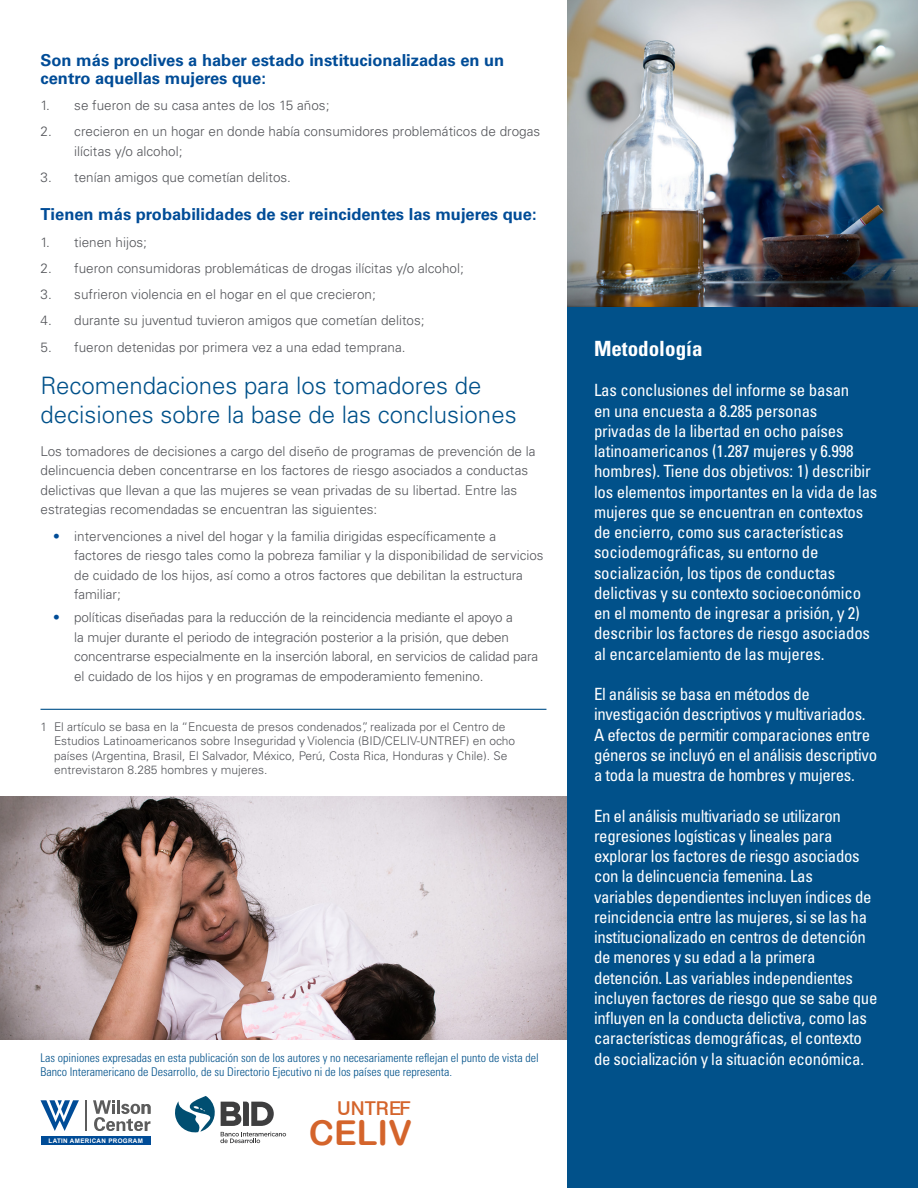
<style>
.page{position:relative;width:918px;height:1188px;background:#fff}
.page>*{position:absolute;margin:0;border:0;box-sizing:border-box;transform-origin:0 0}
.t1{font:34.2px "Arial Rounded MT Bold";color:#d4642b}
.subhead{font:300 24px/28.8px "Univers LT Std";color:#01518a}
.SIDEBAR_Head{font:700 condensed 21px "Univers LT Std";color:#fff}
.t2{font:500 19.05px "Swiss 721 BT";color:#d4642b}
.SIDEBAR_TEXT{font:condensed 16.8px/20.2px "Univers LT Std";letter-spacing:-.02em;color:#fff}
.Sub-Subhead{font:700 16.5px/18px "Univers LT Std";color:#004c97}
.Body{font:300 13.5px/19.5px "Univers LT Std";color:#54555a}
.Endnotes{font:300 12px/14.4px "Univers LT Std";color:#54555a}
.t3{font:300 condensed 12px/14.4px "Univers LT Std";color:#01518a}
.t4{font:700 6.3px "Arial";letter-spacing:.05em;color:#fff}
.s1{font-weight:700;color:#004c97}
</style>
<div class="page">
<img style="left:0;top:796px;width:567px;height:244px">
<div style="left:567px;top:293px;width:351px;height:895px;background:#01518a"></div>
<hr style="left:40px;top:709px;width:506px;height:1px;background:#01518a">
<img style="left:567px;top:0;width:351px;height:307px">
<svg style="left:175px;top:1096px;width:111px;height:47px"></svg>
<hr style="left:85px;top:1101px;width:1px;height:30px;background:#5c5c5c">
<svg style="left:93px;top:1101px;width:58px;height:30px"></svg>
<svg style="left:41px;top:1101px;width:38px;height:30px"></svg>
<div style="left:41px;top:1136px;width:110px;height:9px;background:#004c97"></div>
<p class="Sub-Subhead" style="left:40px;top:51px;width:465px">Son más proclives a haber estado institucionalizadas en un centro aquellas mujeres que:</p>
<p class="Body" style="left:40px;top:96px;width:290px">1. se fueron de su casa antes de los 15 años;</p>
<p class="Body" style="left:74px;top:122px;width:467px;text-indent:-34px">2. crecieron en un hogar en donde había consumidores problemáticos de drogas ilícitas y/o alcohol;</p>
<p class="Body" style="left:40px;top:168px;width:252px">3. tenían amigos que cometían delitos.</p>
<p class="Sub-Subhead" style="left:40px;top:206px;width:498px">Tienen más probabilidades de ser reincidentes las mujeres que:</p>
<p class="Body" style="left:40px;top:232px;width:108px">1. tienen hijos;</p>
<p class="Body" style="left:40px;top:258px;width:425px">2. fueron consumidoras problemáticas de drogas ilícitas y/o alcohol;</p>
<p class="Body" style="left:40px;top:285px;width:337px">3. sufrieron violencia en el hogar en el que crecieron;</p>
<p class="Body" style="left:40px;top:311px;width:386px">4. durante su juventud tuvieron amigos que cometían delitos;</p>
<p class="Body" style="left:40px;top:337px;width:367px">5. fueron detenidas por primera vez a una edad temprana.</p>
<p class="subhead" style="left:40px;top:371px;width:478px">Recomendaciones para los tomadores de decisiones sobre la base de las conclusiones</p>
<p class="Body" style="left:40px;top:441px;width:497px">Los tomadores de decisiones a cargo del diseño de programas de prevención de la delincuencia deben concentrarse en los factores de riesgo asociados a conductas delictivas que llevan a que las mujeres se vean privadas de su libertad. Entre las estrategias recomendadas se encuentran las siguientes:</p>
<p class="Body" style="left:74px;top:526px;width:471px;text-indent:-20px"><span class="s1">•</span> intervenciones a nivel del hogar y la familia dirigidas específicamente a factores de riesgo tales como la pobreza familiar y la disponibilidad de servicios de cuidado de los hijos, así como a otros factores que debilitan la estructura familiar;</p>
<p class="Body" style="left:74px;top:608px;width:466px;text-indent:-20px"><span class="s1">•</span> políticas diseñadas para la reducción de la reincidencia mediante el apoyo a<br>la mujer durante el periodo de integración posterior a la prisión, que deben concentrarse especialmente en la inserción laboral, en servicios de calidad para el cuidado de los hijos y en programas de empoderamiento femenino.</p>
<p class="Endnotes" style="left:54px;top:719px;width:463px;text-indent:-14px">1 El artículo se basa en la “Encuesta de presos condenados”, realizada por el Centro de Estudios Latinoamericanos sobre Inseguridad y Violencia (BID/CELIV-UNTREF) en ocho países (Argentina, Brasil, El Salvador, México, Perú, Costa Rica, Honduras y Chile). Se entrevistaron 8.285 hombres y mujeres.</p>
<p class="t3" style="left:40px;top:1050px;width:500px">Las opiniones expresadas en esta publicación son de los autores y no necesariamente reflejan el punto de vista del<br>Banco Interamericano de Desarrollo, de su Directorio Ejecutivo ni de los países que representa.</p>
<p class="t2" style="left:337px;top:1096px;width:75px">UNTREF</p>
<p class="t4" style="left:49px;top:1136px;width:96px">LATIN AMERICAN PROGRAM</p>
<h1 class="t1" style="left:309px;top:1113px;width:105px">CELIV</h1>
<p class="SIDEBAR_Head" style="left:594px;top:336px;width:110px">Metodología</p>
<p class="SIDEBAR_TEXT" style="left:594px;top:380px;width:285px">Las conclusiones del informe se basan<br>en una encuesta a 8.285 personas privadas de la libertad en ocho países latinoamericanos (1.287 mujeres y 6.998 hombres). Tiene dos objetivos: 1) describir los elementos importantes en la vida de las mujeres que se encuentran en contextos de encierro, como sus características sociodemográficas, su entorno de socialización, los tipos de conductas delictivas y su contexto socioeconómico en el momento de ingresar a prisión, y 2) describir los factores de riesgo asociados al encarcelamiento de las mujeres.</p>
<p class="SIDEBAR_TEXT" style="left:594px;top:684px;width:285px">El análisis se basa en métodos de investigación descriptivos y multivariados.<br>A efectos de permitir comparaciones entre géneros se incluyó en el análisis descriptivo a toda la muestra de hombres y mujeres.</p>
<p class="SIDEBAR_TEXT" style="left:594px;top:805px;width:285px">En el análisis multivariado se utilizaron regresiones logísticas y lineales para explorar los factores de riesgo asociados con la delincuencia femenina. Las<br>variables dependientes incluyen índices de reincidencia entre las mujeres, si se las ha institucionalizado en centros de detención de menores y su edad a la primera detención. Las variables independientes incluyen factores de riesgo que se sabe que influyen en la conducta delictiva, como las características demográficas, el contexto de socialización y la situación económica.</p>
</div>
